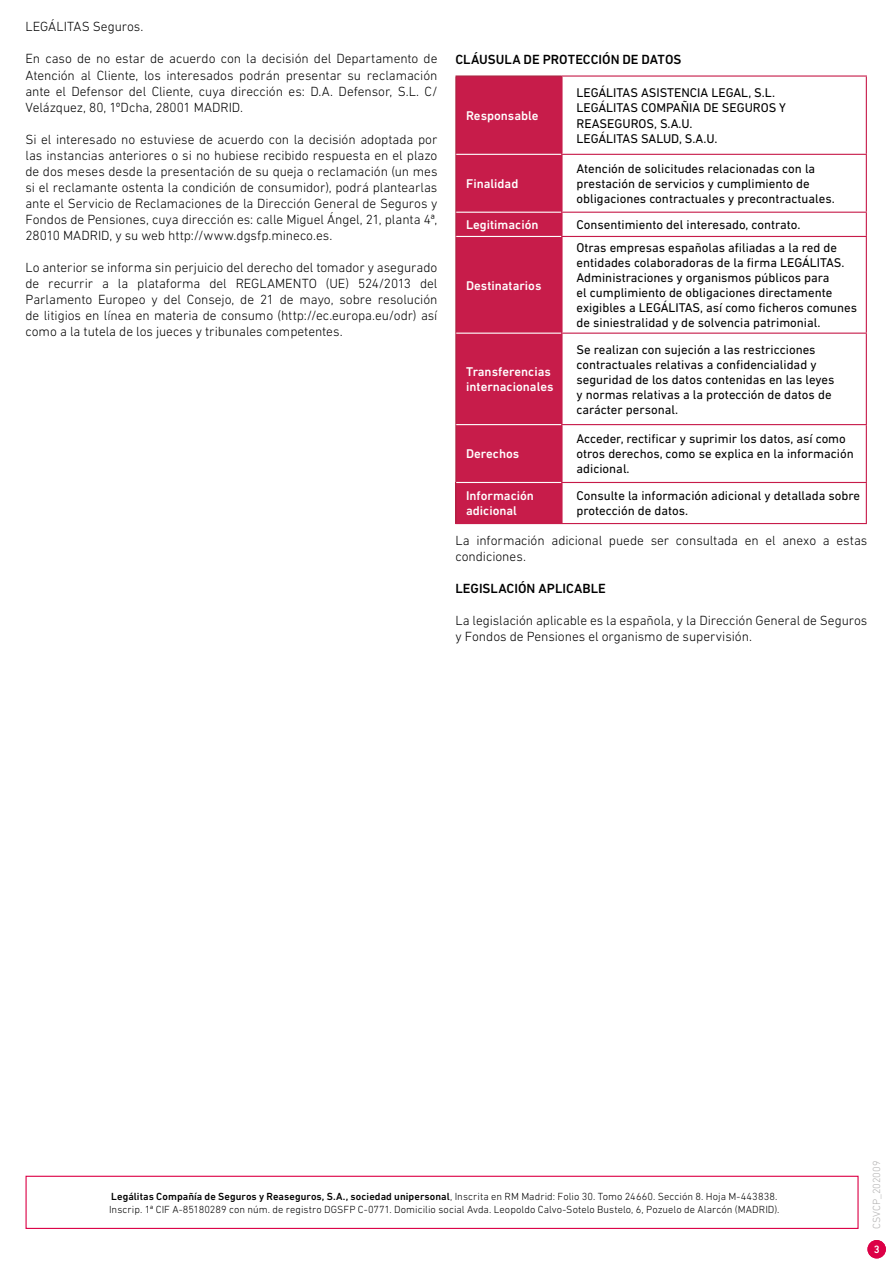
<style>
.page{position:relative;width:893px;height:1263px;background:#fff}
.page>*{position:absolute;margin:0;border:0;box-sizing:border-box;transform-origin:0 0}
.t1{font:300 13.5px/16px "DIN Next LT Pro";letter-spacing:-.005em;color:#000;text-align:justify}
.t2{font:500 13.5px "DIN Next LT Pro";letter-spacing:.005em;color:#000}
.t3{font:12.9px/15px "DIN Next LT Pro";color:#000}
.t4{font:500 12.9px/15px "DIN Next LT Pro";color:#fff}
.t5{font:500 10.8px "DIN Next LT Pro";color:#fff}
.t6{font:300 10.5px/12.6px "DIN Next LT Pro";letter-spacing:.005em;color:#000}
.t7{font:300 10.5px "DIN Next LT Pro";color:#b3b2b2}
.s1{font-weight:500}
</style>
<div class="page">
<svg style="left:563px;top:77px;width:303px;height:446px"></svg>
<div style="left:456px;top:482px;width:106px;height:41px;background:#c71c4a"></div>
<div style="left:455px;top:77px;width:106px;height:405px;background:#c71c4a"></div>
<hr style="left:455px;top:236px;width:1px;height:97px;background:#a9233f">
<hr style="left:455px;top:333px;width:1px;height:92px;background:#a9233f">
<hr style="left:455px;top:425px;width:1px;height:57px;background:#a9233f">
<hr style="left:455px;top:482px;width:1px;height:41px;background:#a9233f">
<hr style="left:456px;top:154px;width:105px;height:1px;background:#fff">
<hr style="left:456px;top:212px;width:105px;height:1px;background:#fff">
<hr style="left:456px;top:236px;width:105px;height:1px;background:#fff">
<hr style="left:456px;top:333px;width:105px;height:1px;background:#fff">
<hr style="left:456px;top:424px;width:105px;height:1px;background:#fff">
<hr style="left:456px;top:482px;width:105px;height:1px;background:#fff">
<hr style="left:455px;top:75px;width:106px;height:2px;background:#a9233f">
<hr style="left:561px;top:75px;width:306px;height:2px;background:#c71c4a">
<hr style="left:561px;top:77px;width:2px;height:77px;background:#c71c4a">
<hr style="left:866px;top:77px;width:1px;height:77px;background:#c71c4a">
<hr style="left:561px;top:154px;width:306px;height:1px;background:#c71c4a">
<hr style="left:561px;top:155px;width:2px;height:57px;background:#c71c4a">
<hr style="left:866px;top:155px;width:1px;height:57px;background:#c71c4a">
<hr style="left:561px;top:212px;width:306px;height:1px;background:#c71c4a">
<hr style="left:561px;top:213px;width:2px;height:23px;background:#c71c4a">
<svg style="left:866px;top:213px;width:1px;height:23px"></svg>
<hr style="left:561px;top:236px;width:306px;height:1px;background:#c71c4a">
<hr style="left:561px;top:237px;width:2px;height:96px;background:#c71c4a">
<hr style="left:866px;top:237px;width:1px;height:96px;background:#c71c4a">
<hr style="left:561px;top:333px;width:306px;height:1px;background:#c71c4a">
<hr style="left:561px;top:334px;width:2px;height:90px;background:#c71c4a">
<hr style="left:866px;top:334px;width:1px;height:90px;background:#c71c4a">
<hr style="left:561px;top:424px;width:306px;height:1px;background:#c71c4a">
<hr style="left:561px;top:425px;width:2px;height:57px;background:#c71c4a">
<hr style="left:866px;top:425px;width:1px;height:57px;background:#c71c4a">
<hr style="left:561px;top:482px;width:306px;height:1px;background:#c71c4a">
<hr style="left:561px;top:483px;width:2px;height:40px;background:#c71c4a">
<hr style="left:866px;top:483px;width:1px;height:40px;background:#c71c4a">
<hr style="left:562px;top:523px;width:305px;height:1px;background:#c71c4a">
<hr style="left:455px;top:523px;width:107px;height:1px;background:#c71c4a">
<div style="left:26px;top:1176px;width:833px;height:53px;border:1px solid #dc0046"></div>
<div style="left:867px;top:1240px;width:19px;height:18px;background:#dc0046;border-radius:50%"></div>
<p class="t1" style="left:26px;top:19px;width:119px">LEGÁLITAS Seguros.</p>
<p class="t1" style="left:26px;top:51px;width:413px">En caso de no estar de acuerdo con la decisión del Departamento de Atención al Cliente, los interesados podrán presentar su reclamación ante el Defensor del Cliente, cuya dirección es: D.A. Defensor, S.L. C/ Velázquez, 80, 1ºDcha, 28001 MADRID.</p>
<p class="t1" style="left:26px;top:131px;width:413px">Si el interesado no estuviese de acuerdo con la decisión adoptada por las instancias anteriores o si no hubiese recibido respuesta en el plazo de dos meses desde la presentación de su queja o reclamación (un mes si el reclamante ostenta la condición de consumidor), podrá plantearlas ante el Servicio de Reclamaciones de la Dirección General de Seguros y Fondos de Pensiones, cuya dirección es: calle Miguel Ángel, 21, planta 4ª, 28010 MADRID, y su web http://www.dgsfp.mineco.es.</p>
<p class="t1" style="left:26px;top:259px;width:413px">Lo anterior se informa sin perjuicio del derecho del tomador y asegurado de recurrir a la plataforma del REGLAMENTO (UE) 524/2013 del Parlamento Europeo y del Consejo, de 21 de mayo, sobre resolución de litigios en línea en materia de consumo (http://ec.europa.eu/odr) así como a la tutela de los jueces y tribunales competentes.</p>
<p class="t2" style="left:455px;top:51px;width:227px">CLÁUSULA DE PROTECCIÓN DE DATOS</p>
<p class="t4" style="left:466px;top:108px;width:74px">Responsable</p>
<p class="t4" style="left:466px;top:176px;width:54px">Finalidad</p>
<p class="t3" style="left:576px;top:85px;width:211px;line-height:15.5px">LEGÁLITAS ASISTENCIA LEGAL, S.L.<br>LEGÁLITAS COMPAÑIA DE SEGUROS Y<br>REASEGUROS, S.A.U.<br>LEGÁLITAS SALUD, S.A.U.</p>
<p class="t3" style="left:576px;top:161px;width:260px">Atención de solicitudes relacionadas con la prestación de servicios y cumplimiento de obligaciones contractuales y precontractuales.</p>
<p class="t4" style="left:466px;top:217px;width:74px">Legitimación</p>
<p class="t3" style="left:576px;top:217px;width:226px">Consentimiento del interesado, contrato.</p>
<p class="t4" style="left:466px;top:278px;width:77px">Destinatarios</p>
<p class="t4" style="left:466px;top:364px;width:89px">Transferencias internacionales</p>
<p class="t4" style="left:466px;top:446px;width:55px">Derechos</p>
<p class="t3" style="left:576px;top:240px;width:282px">Otras empresas españolas afiliadas a la red de entidades colaboradoras de la firma LEGÁLITAS.<br>Administraciones y organismos públicos para<br>el cumplimiento de obligaciones directamente exigibles a LEGÁLITAS, así como ficheros comunes de siniestralidad y de solvencia patrimonial.</p>
<p class="t3" style="left:576px;top:342px;width:260px">Se realizan con sujeción a las restricciones contractuales relativas a confidencialidad y seguridad de los datos contenidas en las leyes y normas relativas a la protección de datos de carácter personal.</p>
<p class="t3" style="left:576px;top:431px;width:279px">Acceder, rectificar y suprimir los datos, así como otros derechos, como se explica en la información adicional.</p>
<p class="t4" style="left:466px;top:488px;width:69px">Información adicional</p>
<p class="t3" style="left:576px;top:488px;width:285px">Consulte la información adicional y detallada sobre protección de datos.</p>
<p class="t1" style="left:455px;top:532px;width:413px">La información adicional puede ser consultada en el anexo a estas condiciones.</p>
<p class="t2" style="left:455px;top:581px;width:152px">LEGISLACIÓN APLICABLE</p>
<p class="t1" style="left:455px;top:613px;width:413px">La legislación aplicable es la española, y la Dirección General de Seguros y Fondos de Pensiones el organismo de supervisión.</p>
<p class="t6" style="left:109px;top:1190px;width:672px"><span class="s1">Legálitas Compañía de Seguros y Reaseguros, S.A., sociedad unipersonal</span>, Inscrita en RM Madrid: Folio 30. Tomo 24660. Sección 8. Hoja M-443838.<br>Inscrip. 1ª CIF A-85180289 con núm. de registro DGSFP C-0771. Domicilio social Avda. Leopoldo Calvo-Sotelo Bustelo, 6, Pozuelo de Alarcón (MADRID).</p>
<p class="t7" style="left:871px;top:1229px;width:70px;rotate:-90deg">CSVCP_202009</p>
<p class="t5" style="left:874px;top:1243px;width:7px">3</p>
</div>
